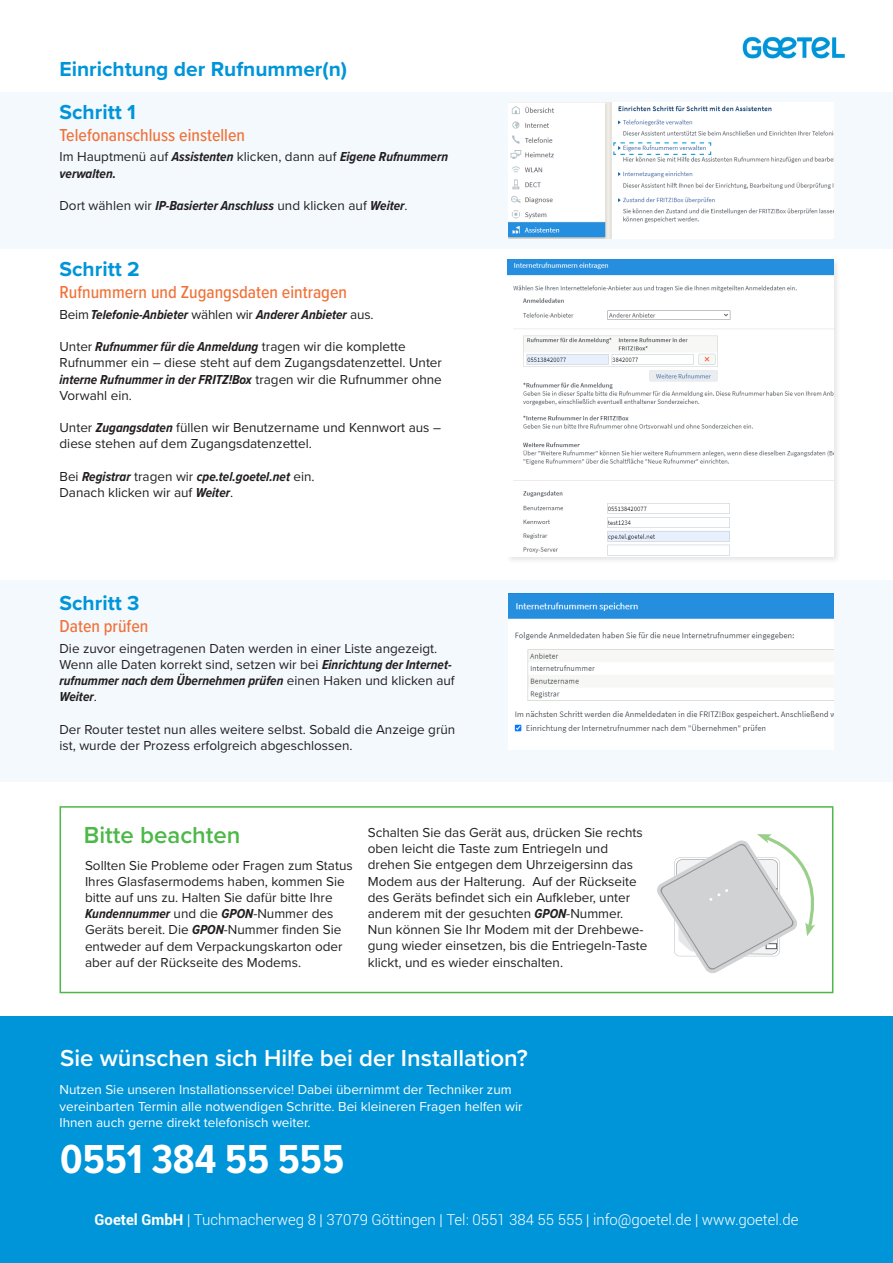
<style>
.page{position:relative;width:893px;height:1263px;background:#fff}
.page>*{position:absolute;margin:0;border:0;box-sizing:border-box;transform-origin:0 0}
.t1{font:700 42px "Proxima Nova Cond";color:#fff}
.t2{font:600 24px "Proxima Nova";color:#fff}
.t3{font:600 24px "Proxima Nova";color:#4cb848}
.t4{font:700 21px "Proxima Nova";color:#0095d9}
.t5{font:500 18px "Proxima Nova Cond";color:#f17138}
.t6{font:300 15px "Roboto";color:#fff}
.t7{font:13.5px/16.2px "Proxima Nova";color:#231f20}
.t8{font:italic 700 13.5px/16.2px "Proxima Nova Cond";color:#231f20}
.t9{font:13.5px/16.2px "Proxima Nova";color:#fff}
.s1{font-family:"Proxima Nova Cond";font-weight:700;font-style:italic}
.s2{font-family:"Proxima Nova";font-weight:400;font-style:normal}
.s3{font-weight:700}
</style>
<div class="page">
<img style="left:742px;top:37px;width:103px;height:22px">
<div style="left:0;top:580px;width:893px;height:202px;background:#f3f9fd"></div>
<div style="left:0;top:92px;width:893px;height:157px;background:#f3f9fd"></div>
<div style="left:60px;top:806px;width:773px;height:187px;background:#fff;border:2px solid #4cb848"></div>
<div style="left:0;top:1016px;width:893px;height:247px;background:#0095d9"></div>
<img style="left:508px;top:102px;width:325px;height:137px">
<svg style="left:613px;top:142px;width:99px;height:13px"></svg>
<div style="left:506px;top:258px;width:335px;height:306px;background:#231f20;opacity:.11"></div>
<img style="left:508px;top:259px;width:325px;height:297px">
<img style="left:509px;top:593px;width:324px;height:157px">
<svg style="left:657px;top:834px;width:159px;height:139px"></svg>
<h3 class="t4" style="left:60px;top:53px;width:289px">Einrichtung der Rufnummer(n)</h3>
<h3 class="t4" style="left:60px;top:96px;width:78px">Schritt 1</h3>
<h3 class="t5" style="left:60px;top:122px;width:187px">Telefonanschluss einstellen</h3>
<p class="t7" style="left:60px;top:148px;width:390px">Im Hauptmenü auf <span class="s1">Assistenten</span> klicken, dann auf <span class="s1">Eigene Rufnummern</span></p>
<p class="t8" style="left:60px;top:165px;width:58px">verwalten.</p>
<p class="t7" style="left:60px;top:197px;width:350px">Dort wählen wir <span class="s1">IP-Basierter Anschluss</span> und klicken auf <span class="s1">Weiter</span>.</p>
<h3 class="t4" style="left:60px;top:253px;width:82px">Schritt 2</h3>
<h3 class="t5" style="left:60px;top:279px;width:289px">Rufnummern und Zugangsdaten eintragen</h3>
<p class="t8" style="left:60px;top:306px;width:316px"><span class="s2">Beim</span> Telefonie-Anbieter <span class="s2">wählen wir</span> Anderer Anbieter <span class="s2">aus.</span></p>
<p class="t7" style="left:60px;top:338px;width:384px">Unter <span class="s1">Rufnummer für die Anmeldung</span> tragen wir die komplette<br>Rufnummer ein – diese steht auf dem Zugangsdatenzettel. Unter</p>
<p class="t8" style="left:60px;top:371px;width:384px">interne Rufnummer in der FRITZ!Box <span class="s2">tragen wir die Rufnummer ohne</span></p>
<p class="t7" style="left:60px;top:386px;width:74px">Vorwahl ein.</p>
<p class="t7" style="left:60px;top:419px;width:383px">Unter <span class="s1">Zugangsdaten</span> füllen wir Benutzername und Kennwort aus – diese stehen auf dem Zugangsdatenzettel.</p>
<p class="t8" style="left:60px;top:468px;width:257px"><span class="s2">Bei</span> Registrar <span class="s2">tragen wir</span> cpe.tel.goetel.net <span class="s2">ein.</span></p>
<p class="t7" style="left:60px;top:484px;width:175px">Danach klicken wir auf <span class="s1">Weiter</span>.</p>
<h3 class="t4" style="left:60px;top:587px;width:82px">Schritt 3</h3>
<h3 class="t5" style="left:60px;top:613px;width:90px">Daten prüfen</h3>
<p class="t7" style="left:60px;top:639px;width:394px">Die zuvor eingetragenen Daten werden in einer Liste angezeigt.<br>Wenn alle Daten korrekt sind, setzen wir bei <span class="s1">Einrichtung der Internet-</span></p>
<p class="t8" style="left:60px;top:672px;width:397px">rufnummer nach dem Übernehmen prüfen <span class="s2">einen Haken und klicken auf<br></span>Weiter<span class="s2">.</span></p>
<p class="t7" style="left:60px;top:720px;width:397px">Der Router testet nun alles weitere selbst. Sobald die Anzeige grün ist, wurde der Prozess erfolgreich abgeschlossen.</p>
<h2 class="t3" style="left:84px;top:817px;width:158px">Bitte beachten</h2>
<p class="t7" style="left:85px;top:856px;width:269px">Sollten Sie Probleme oder Fragen zum Status<br>Ihres Glasfasermodems haben, kommen Sie bitte auf uns zu. Halten Sie dafür bitte Ihre</p>
<p class="t8" style="left:85px;top:905px;width:250px">Kundennummer <span class="s2">und die</span> GPON<span class="s2">-Nummer des</span></p>
<p class="t7" style="left:85px;top:921px;width:259px;text-align:justify">Geräts bereit. Die <span class="s1">GPON</span>-Nummer finden Sie entweder auf dem Verpackungskarton oder aber auf der Rückseite des Modems.</p>
<p class="t7" style="left:368px;top:824px;width:281px">Schalten Sie das Gerät aus, drücken Sie rechts oben leicht die Taste zum Entriegeln und drehen Sie entgegen dem Uhrzeigersinn das Modem aus der Halterung. Auf der Rückseite des Geräts befindet sich ein Aufkleber, unter anderem mit der gesuchten <span class="s1">GPON</span>-Nummer.<br>Nun können Sie Ihr Modem mit der Drehbewe&shy;gung wieder einsetzen, bis die Entriegeln-Taste klickt, und es wieder einschalten.</p>
<h2 class="t2" style="left:60px;top:1040px;width:469px">Sie wünschen sich Hilfe bei der Installation?</h2>
<p class="t9" style="left:60px;top:1081px;width:464px">Nutzen Sie unseren Installationsservice! Dabei übernimmt der Techniker zum vereinbarten Termin alle notwendigen Schritte. Bei kleineren Fragen helfen wir<br>Ihnen auch gerne direkt telefonisch weiter.</p>
<h1 class="t1" style="left:60px;top:1128px;width:285px">0551 384 55 555</h1>
<p class="t6" style="left:95px;top:1209px;width:705px"><span class="s3">Goetel GmbH</span> | Tuchmacherweg 8 | 37079 Göttingen | Tel: 0551 384 55 555 | info@goetel.de | www.goetel.de</p>
</div>
